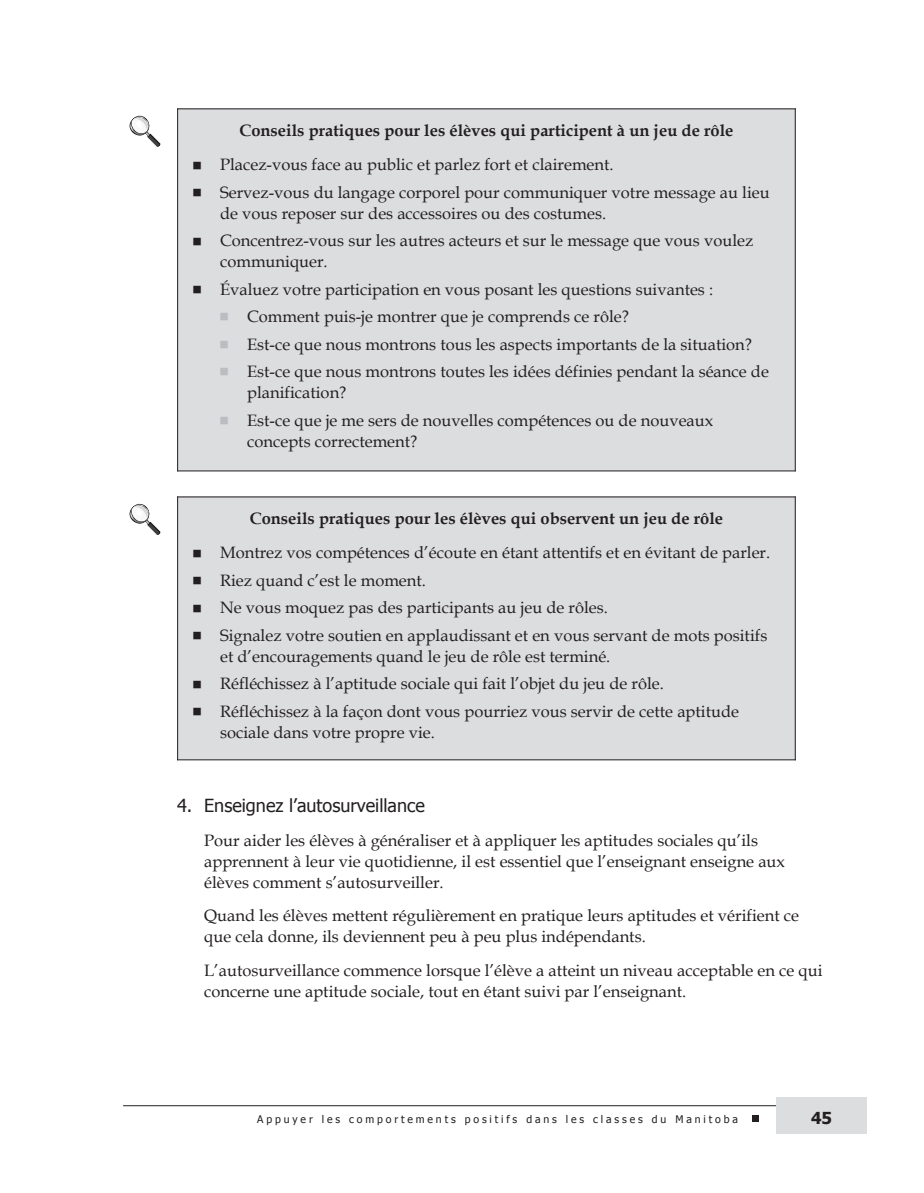
<style>
.page{position:relative;width:924px;height:1193px;background:#fff}
.page>*{position:absolute;margin:0;border:0;box-sizing:border-box;transform-origin:0 0}
.t1{font:18px "Tahoma";color:#231f20}
.t2{font:16.5px/21px "Book Antiqua";color:#231f20}
.t3{font:700 16.5px "Book Antiqua";color:#231f20}
.t4{font:700 16.5px "Tahoma";color:#231f20}
.t5{font:10.5px "Tahoma";letter-spacing:.275em;color:#231f20}
</style>
<div class="page">
<div style="left:177px;top:108px;width:618px;height:363px;background:#dcdddf"></div>
<hr style="left:177px;top:108px;width:1px;height:363px;background:#231f20">
<hr style="left:794px;top:108px;width:1px;height:363px;background:#231f20">
<hr style="left:177px;top:108px;width:618px;height:1px;background:#231f20">
<hr style="left:177px;top:470px;width:618px;height:1px;background:#231f20">
<svg style="left:129px;top:115px;width:31px;height:32px"></svg>
<div style="left:177px;top:496px;width:618px;height:264px;background:#dcdddf"></div>
<hr style="left:177px;top:496px;width:1px;height:264px;background:#231f20">
<hr style="left:794px;top:496px;width:1px;height:264px;background:#231f20">
<hr style="left:177px;top:496px;width:618px;height:1px;background:#231f20">
<hr style="left:177px;top:759px;width:618px;height:1px;background:#231f20">
<svg style="left:129px;top:503px;width:31px;height:32px"></svg>
<hr style="left:123px;top:1105px;width:731px;height:1px;background:#231f20">
<div style="left:775px;top:1098px;width:91px;height:36px;background:#dcdddf"></div>
<div style="left:751px;top:1115px;width:7px;height:7px;background:#231f20"></div>
<p class="t3" style="left:239px;top:121px;width:495px">Conseils pratiques pour les élèves qui participent à un jeu de rôle</p>
<p class="t2" style="left:193px;top:154px;width:422px">■ Placez-vous face au public et parlez fort et clairement.</p>
<p class="t2" style="left:220px;top:182px;width:551px;text-indent:-27px">■ Servez-vous du langage corporel pour communiquer votre message au lieu de vous reposer sur des accessoires ou des costumes.</p>
<p class="t2" style="left:220px;top:230px;width:534px;text-indent:-27px">■ Concentrez-vous sur les autres acteurs et sur le message que vous voulez communiquer.</p>
<p class="t2" style="left:193px;top:279px;width:521px">■ Évaluez votre participation en vous posant les questions suivantes :</p>
<p class="t2" style="left:220px;top:306px;width:410px"><sup>■</sup> Comment puis-je montrer que je comprends ce rôle?</p>
<p class="t2" style="left:220px;top:334px;width:533px"><sup>■</sup> Est-ce que nous montrons tous les aspects importants de la situation?</p>
<p class="t2" style="left:247px;top:361px;width:523px;text-indent:-27px"><sup>■</sup> Est-ce que nous montrons toutes les idées définies pendant la séance de planification?</p>
<p class="t2" style="left:247px;top:410px;width:467px;text-indent:-27px"><sup>■</sup> Est-ce que je me sers de nouvelles compétences ou de nouveaux concepts correctement?</p>
<p class="t3" style="left:250px;top:509px;width:474px">Conseils pratiques pour les élèves qui observent un jeu de rôle</p>
<p class="t2" style="left:193px;top:543px;width:578px">■ Montrez vos compétences d’écoute en étant attentifs et en évitant de parler.</p>
<p class="t2" style="left:193px;top:570px;width:234px">■ Riez quand c’est le moment.</p>
<p class="t2" style="left:193px;top:598px;width:416px">■ Ne vous moquez pas des participants au jeu de rôles.</p>
<p class="t2" style="left:220px;top:625px;width:548px;text-indent:-27px">■ Signalez votre soutien en applaudissant et en vous servant de mots positifs et d’encouragements quand le jeu de rôle est terminé.</p>
<p class="t2" style="left:193px;top:673px;width:472px">■ Réfléchissez à l’aptitude sociale qui fait l’objet du jeu de rôle.</p>
<p class="t2" style="left:220px;top:701px;width:520px;text-indent:-27px">■ Réfléchissez à la façon dont vous pourriez vous servir de cette aptitude sociale dans votre propre vie.</p>
<p class="t1" style="left:177px;top:794px;width:249px">4. enseignez l’autosurveillance</p>
<p class="t2" style="left:204px;top:830px;width:582px">Pour aider les élèves à généraliser et à appliquer les aptitudes sociales qu’ils apprennent à leur vie quotidienne, il est essentiel que l’enseignant enseigne aux élèves comment s’autosurveiller.</p>
<p class="t2" style="left:204px;top:906px;width:596px">Quand les élèves mettent régulièrement en pratique leurs aptitudes et vérifient ce que cela donne, ils deviennent peu à peu plus indépendants.</p>
<p class="t2" style="left:204px;top:961px;width:619px">L’autosurveillance commence lorsque l’élève a atteint un niveau acceptable en ce qui concerne une aptitude sociale, tout en étant suivi par l’enseignant.</p>
<p class="t5" style="left:257px;top:1112px;width:482px">Appuyer les comportements positifs dans les classes du manitoba</p>
<p class="t4" style="left:810px;top:1107px;width:23px">45</p>
</div>
